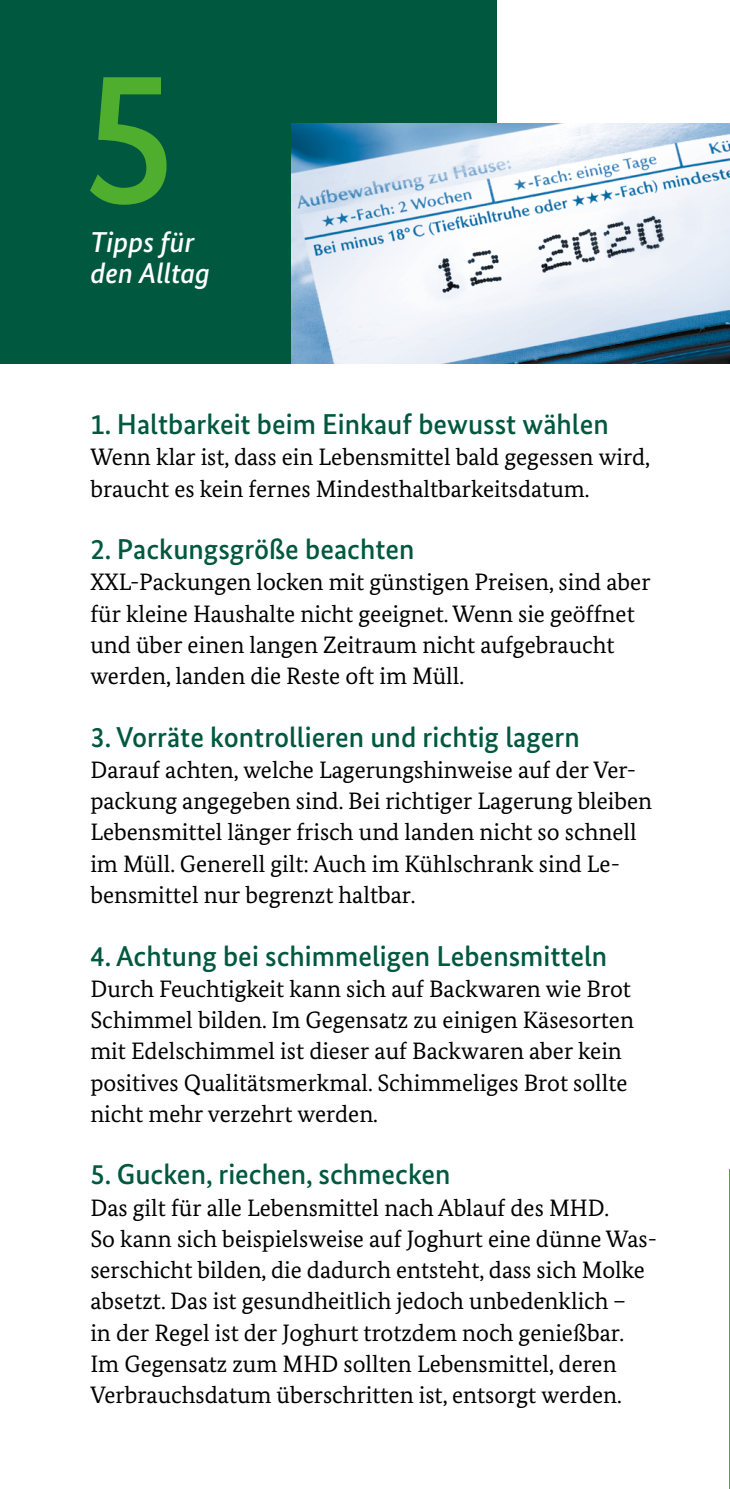
<style>
.page{position:relative;width:730px;height:1489px;background:#fff}
.page>*{position:absolute;margin:0;border:0;box-sizing:border-box;transform-origin:0 0}
.t1{font:500 192.5px "Bundes Sans";color:#50ae2f}
.t2{font:500 28.75px "Bundes Sans";color:#00583f}
.t3{font:italic 500 28.75px/31.2px "Bundes Sans";color:#fff}
.t4{font:23.75px/31.2px "Bundes Serif";color:#000}
</style>
<div class="page">
<hr style="left:729px;top:1169px;width:1px;height:319px;background:#50ae2f">
<div style="left:0;top:0;width:496px;height:364px;background:#00583f"></div>
<img style="left:291px;top:123px;width:438px;height:241px">
<h2 class="t1" style="left:81px;top:19px;width:98px">5</h2>
<h2 class="t3" style="left:90px;top:226px;width:121px">Tipps für den Alltag</h2>
<p class="t2" style="left:90px;top:406px;width:520px">1. Haltbarkeit beim Einkauf bewusst wählen</p>
<p class="t4" style="left:90px;top:441px;width:561px">Wenn klar ist, dass ein Lebensmittel bald gegessen wird, braucht es kein fernes Mindesthaltbarkeitsdatum.</p>
<p class="t2" style="left:90px;top:531px;width:326px">2. Packungsgröße beachten</p>
<p class="t4" style="left:90px;top:566px;width:562px">XXL-Packungen locken mit günstigen Preisen, sind aber für kleine Haushalte nicht geeignet. Wenn sie geöffnet und über einen langen Zeitraum nicht aufgebraucht werden, landen die Reste oft im Müll.</p>
<p class="t2" style="left:90px;top:719px;width:491px">3. Vorräte kontrollieren und richtig lagern</p>
<p class="t4" style="left:90px;top:753px;width:563px">Darauf achten, welche Lagerungshinweise auf der Ver&shy;packung angegeben sind. Bei richtiger Lagerung bleiben Lebensmittel länger frisch und landen nicht so schnell im Müll. Generell gilt: Auch im Kühlschrank sind Le&shy;bensmittel nur begrenzt haltbar.</p>
<p class="t2" style="left:90px;top:938px;width:518px">4. Achtung bei schimmeligen Lebensmitteln</p>
<p class="t4" style="left:90px;top:972px;width:545px">Durch Feuchtigkeit kann sich auf Backwaren wie Brot Schimmel bilden. Im Gegensatz zu einigen Käsesorten mit Edelschimmel ist dieser auf Backwaren aber kein positives Qualitätsmerkmal. Schimmeliges Brot sollte nicht mehr verzehrt werden.</p>
<p class="t2" style="left:90px;top:1156px;width:362px">5. Gucken, riechen, schmecken</p>
<p class="t4" style="left:90px;top:1191px;width:568px">Das gilt für alle Lebensmittel nach Ablauf des MHD.<br>So kann sich beispielsweise auf Joghurt eine dünne Was&shy;serschicht bilden, die dadurch entsteht, dass sich Molke absetzt. Das ist gesundheitlich jedoch unbedenklich –<br>in der Regel ist der Joghurt trotzdem noch genießbar.<br>Im Gegensatz zum MHD sollten Lebensmittel, deren Verbrauchsdatum überschritten ist, entsorgt werden.</p>
</div>
